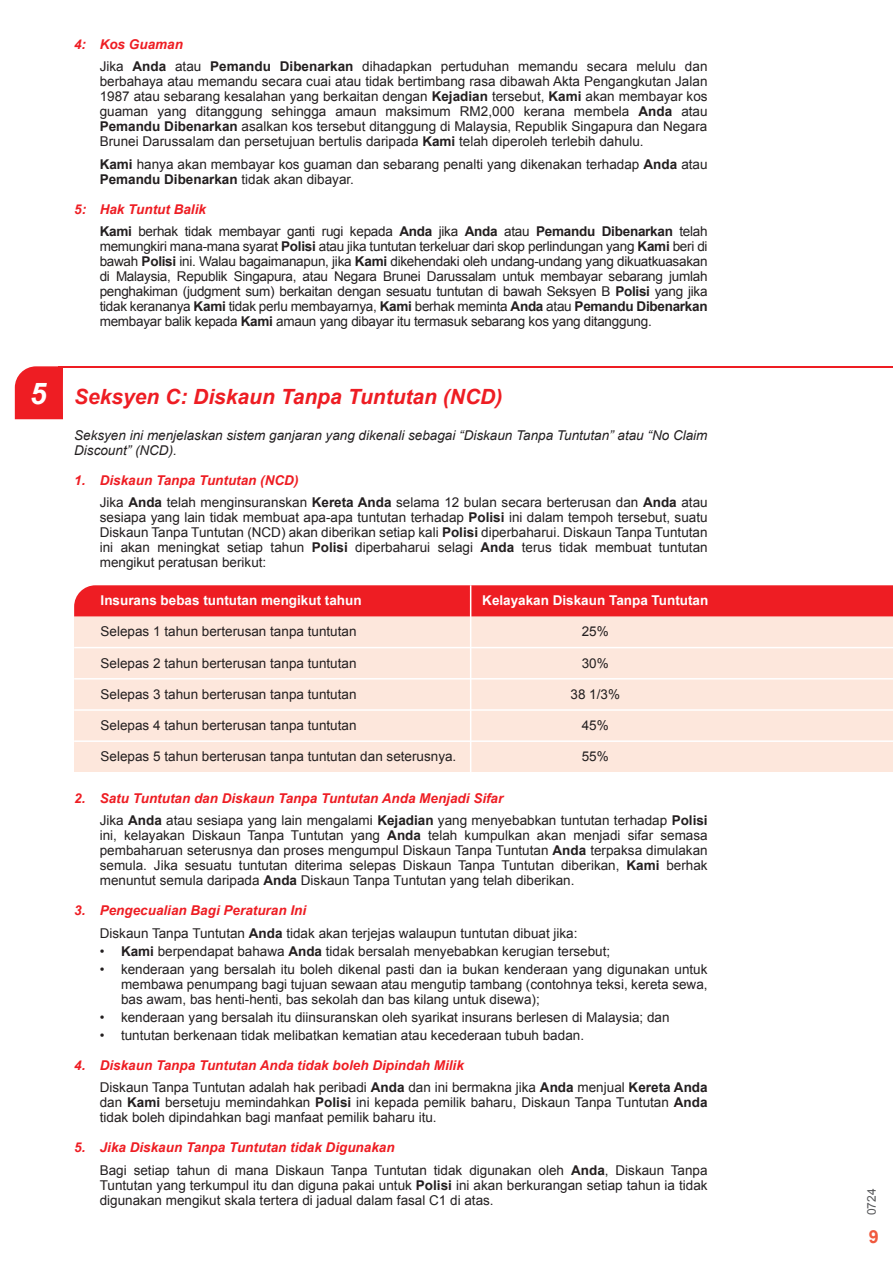
<style>
.page{position:relative;width:893px;height:1263px;background:#fff}
.page>*{position:absolute;margin:0;border:0;box-sizing:border-box;transform-origin:0 0}
.t1{font:italic 700 21px "Arial";color:#ee1d23}
.t2{font:700 18px "Arial";color:#f0593e}
.t3{font:13.5px/15px "Arial";color:#231f20}
.t4{font:italic 13.5px/15px "Arial";color:#231f20}
.t5{font:13.5px/22.5px "Arial";letter-spacing:-.02em;color:#231f20}
.t6{font:700 13.5px "Arial";color:#fff}
.t7{font:12px "Arial";color:#57585a}
.s1{font-weight:700;font-style:italic;color:#ee1d23}
.s2{font-weight:700}
.s3{font-size:29.85px;color:#fff}
</style>
<div class="page">
<div style="left:15px;top:366px;width:48px;height:53px;background:#ee1d23"></div>
<hr style="left:59px;top:366px;width:834px;height:2px;background:#ee1d23">
<div style="left:74px;top:616px;width:819px;height:156px;background:#fde7dc"></div>
<div style="left:74px;top:585px;width:819px;height:31px;background:#ee1d23"></div>
<hr style="left:470px;top:585px;width:1px;height:187px;background:#fff">
<hr style="left:74px;top:647px;width:819px;height:1px;background:#fff">
<hr style="left:74px;top:678px;width:819px;height:1px;background:#fff">
<hr style="left:74px;top:709px;width:819px;height:2px;background:#fff">
<hr style="left:74px;top:740px;width:819px;height:2px;background:#fff">
<p class="t3" style="left:100px;top:33px;width:609px;line-height:22.5px;text-indent:-26px"><span class="s1">4: Kos Guaman<br></span>Jika <span class="s2">Anda</span> atau <span class="s2">Pemandu Dibenarkan</span> dihadapkan pertuduhan memandu secara melulu dan</p>
<p class="t3" style="left:100px;top:74px;width:609px;text-align:justify">berbahaya atau memandu secara cuai atau tidak bertimbang rasa dibawah Akta Pengangkutan Jalan 1987 atau sebarang kesalahan yang berkaitan dengan <span class="s2">Kejadian</span> tersebut, <span class="s2">Kami</span> akan membayar kos guaman yang ditanggung sehingga amaun maksimum RM2,000 kerana membela <span class="s2">Anda</span> atau <span class="s2">Pemandu Dibenarkan</span> asalkan kos tersebut ditanggung di Malaysia, Republik Singapura dan Negara Brunei Darussalam dan persetujuan bertulis daripada <span class="s2">Kami</span> telah diperoleh terlebih dahulu.</p>
<p class="t3" style="left:100px;top:157px;width:609px"><span class="s2">Kami</span> hanya akan membayar kos guaman dan sebarang penalti yang dikenakan terhadap <span class="s2">Anda</span> atau<br><span class="s2">Pemandu Dibenarkan</span> tidak akan dibayar.</p>
<p class="t5" style="left:100px;top:198px;width:609px;text-indent:-26px"><span class="s1">5: Hak Tuntut Balik<br></span><span class="s2">Kami</span> berhak tidak membayar ganti rugi kepada <span class="s2">Anda</span> jika <span class="s2">Anda</span> atau <span class="s2">Pemandu Dibenarkan</span> telah</p>
<p class="t3" style="left:100px;top:239px;width:609px;text-align:justify">memungkiri mana-mana syarat <span class="s2">Polisi</span> atau jika tuntutan terkeluar dari skop perlindungan yang <span class="s2">Kami</span> beri di bawah <span class="s2">Polisi</span> ini. Walau bagaimanapun, jika <span class="s2">Kami</span> dikehendaki oleh undang-undang yang dikuatkuasakan di Malaysia, Republik Singapura, atau Negara Brunei Darussalam untuk membayar sebarang jumlah penghakiman (judgment sum) berkaitan dengan sesuatu tuntutan di bawah Seksyen B <span class="s2">Polisi</span> yang jika tidak kerananya <span class="s2">Kami</span> tidak perlu membayarnya, <span class="s2">Kami</span> berhak meminta <span class="s2">Anda</span> atau <span class="s2">Pemandu Dibenarkan </span>membayar balik kepada <span class="s2">Kami</span> amaun yang dibayar itu termasuk sebarang kos yang ditanggung.</p>
<h1 class="t1" style="left:30px;top:383px;width:474px"><span class="s3">5</span> Seksyen C: Diskaun Tanpa Tuntutan (NCD)</h1>
<p class="t4" style="left:74px;top:428px;width:635px">Seksyen ini menjelaskan sistem ganjaran yang dikenali sebagai “Diskaun Tanpa Tuntutan” atau “No Claim<br>Discount” (NCD).</p>
<p class="t3" style="left:100px;top:469px;width:609px;line-height:22.5px;text-indent:-26px"><span class="s1">1. Diskaun Tanpa Tuntutan (NCD)<br></span>Jika <span class="s2">Anda</span> telah menginsuranskan <span class="s2">Kereta Anda</span> selama 12 bulan secara berterusan dan <span class="s2">Anda</span> atau</p>
<p class="t3" style="left:100px;top:510px;width:609px;text-align:justify">sesiapa yang lain tidak membuat apa-apa tuntutan terhadap <span class="s2">Polisi</span> ini dalam tempoh tersebut, suatu Diskaun Tanpa Tuntutan (NCD) akan diberikan setiap kali <span class="s2">Polisi</span> diperbaharui. Diskaun Tanpa Tuntutan ini akan meningkat setiap tahun <span class="s2">Polisi</span> diperbaharui selagi <span class="s2">Anda</span> terus tidak membuat tuntutan mengikut peratusan berikut:</p>
<p class="t6" style="left:101px;top:591px;width:263px">Insurans bebas tuntutan mengikut tahun</p>
<p class="t3" style="left:101px;top:624px;width:257px">Selepas 1 tahun berterusan tanpa tuntutan</p>
<p class="t3" style="left:101px;top:655px;width:257px">Selepas 2 tahun berterusan tanpa tuntutan</p>
<p class="t3" style="left:101px;top:687px;width:257px">Selepas 3 tahun berterusan tanpa tuntutan</p>
<p class="t3" style="left:101px;top:718px;width:257px">Selepas 4 tahun berterusan tanpa tuntutan</p>
<p class="t3" style="left:101px;top:749px;width:357px">Selepas 5 tahun berterusan tanpa tuntutan dan seterusnya.</p>
<p class="t6" style="left:482px;top:591px;width:228px">Kelayakan Diskaun Tanpa Tuntutan</p>
<p class="t3" style="left:582px;top:624px;width:29px">25%</p>
<p class="t3" style="left:582px;top:655px;width:29px">30%</p>
<p class="t3" style="left:570px;top:687px;width:51px">38 1/3%</p>
<p class="t3" style="left:582px;top:718px;width:29px">45%</p>
<p class="t3" style="left:582px;top:749px;width:29px">55%</p>
<p class="t3" style="left:100px;top:787px;width:609px;line-height:22.5px;text-indent:-26px"><span class="s1">2. Satu Tuntutan dan Diskaun Tanpa Tuntutan Anda Menjadi Sifar<br></span>Jika <span class="s2">Anda</span> atau sesiapa yang lain mengalami <span class="s2">Kejadian</span> yang menyebabkan tuntutan terhadap <span class="s2">Polisi</span></p>
<p class="t3" style="left:100px;top:828px;width:609px;text-align:justify">ini, kelayakan Diskaun Tanpa Tuntutan yang <span class="s2">Anda</span> telah kumpulkan akan menjadi sifar semasa pembaharuan seterusnya dan proses mengumpul Diskaun Tanpa Tuntutan <span class="s2">Anda</span> terpaksa dimulakan semula. Jika sesuatu tuntutan diterima selepas Diskaun Tanpa Tuntutan diberikan, <span class="s2">Kami</span> berhak menuntut semula daripada <span class="s2">Anda</span> Diskaun Tanpa Tuntutan yang telah diberikan.</p>
<p class="t3" style="left:100px;top:899px;width:479px;line-height:22.5px;text-indent:-26px"><span class="s1">3. Pengecualian Bagi Peraturan Ini<br></span>Diskaun Tanpa Tuntutan <span class="s2">Anda</span> tidak akan terjejas walaupun tuntutan dibuat jika:</p>
<p class="t3" style="left:100px;top:944px;width:512px">• <span class="s2">Kami</span> berpendapat bahawa <span class="s2">Anda</span> tidak bersalah menyebabkan kerugian tersebut;</p>
<p class="t3" style="left:121px;top:962px;width:588px;text-align:justify;text-indent:-21px">• kenderaan yang bersalah itu boleh dikenal pasti dan ia bukan kenderaan yang digunakan untuk membawa penumpang bagi tujuan sewaan atau mengutip tambang (contohnya teksi, kereta sewa, bas awam, bas henti-henti, bas sekolah dan bas kilang untuk disewa);</p>
<p class="t3" style="left:100px;top:1010px;width:571px">• kenderaan yang bersalah itu diinsuranskan oleh syarikat insurans berlesen di Malaysia; dan</p>
<p class="t3" style="left:100px;top:1028px;width:486px">• tuntutan berkenaan tidak melibatkan kematian atau kecederaan tubuh badan.</p>
<p class="t3" style="left:100px;top:1054px;width:609px;line-height:22.5px;text-indent:-26px"><span class="s1">4. Diskaun Tanpa Tuntutan Anda tidak boleh Dipindah Milik<br></span>Diskaun Tanpa Tuntutan adalah hak peribadi <span class="s2">Anda</span> dan ini bermakna jika <span class="s2">Anda</span> menjual <span class="s2">Kereta Anda</span></p>
<p class="t3" style="left:100px;top:1095px;width:609px">dan <span class="s2">Kami</span> bersetuju memindahkan <span class="s2">Polisi</span> ini kepada pemilik baharu, Diskaun Tanpa Tuntutan <span class="s2">Anda </span>tidak boleh dipindahkan bagi manfaat pemilik baharu itu.</p>
<p class="t3" style="left:100px;top:1136px;width:609px;line-height:22.5px;text-indent:-26px"><span class="s1">5. Jika Diskaun Tanpa Tuntutan tidak Digunakan<br></span>Bagi setiap tahun di mana Diskaun Tanpa Tuntutan tidak digunakan oleh <span class="s2">Anda</span>, Diskaun Tanpa</p>
<p class="t3" style="left:100px;top:1178px;width:609px">Tuntutan yang terkumpul itu dan diguna pakai untuk <span class="s2">Polisi</span> ini akan berkurangan setiap tahun ia tidak digunakan mengikut skala tertera di jadual dalam fasal C1 di atas.</p>
<p class="t7" style="left:864px;top:1215px;width:28px;rotate:-90deg">0724</p>
<h2 class="t2" style="left:869px;top:1225px;width:12px">9</h2>
</div>
